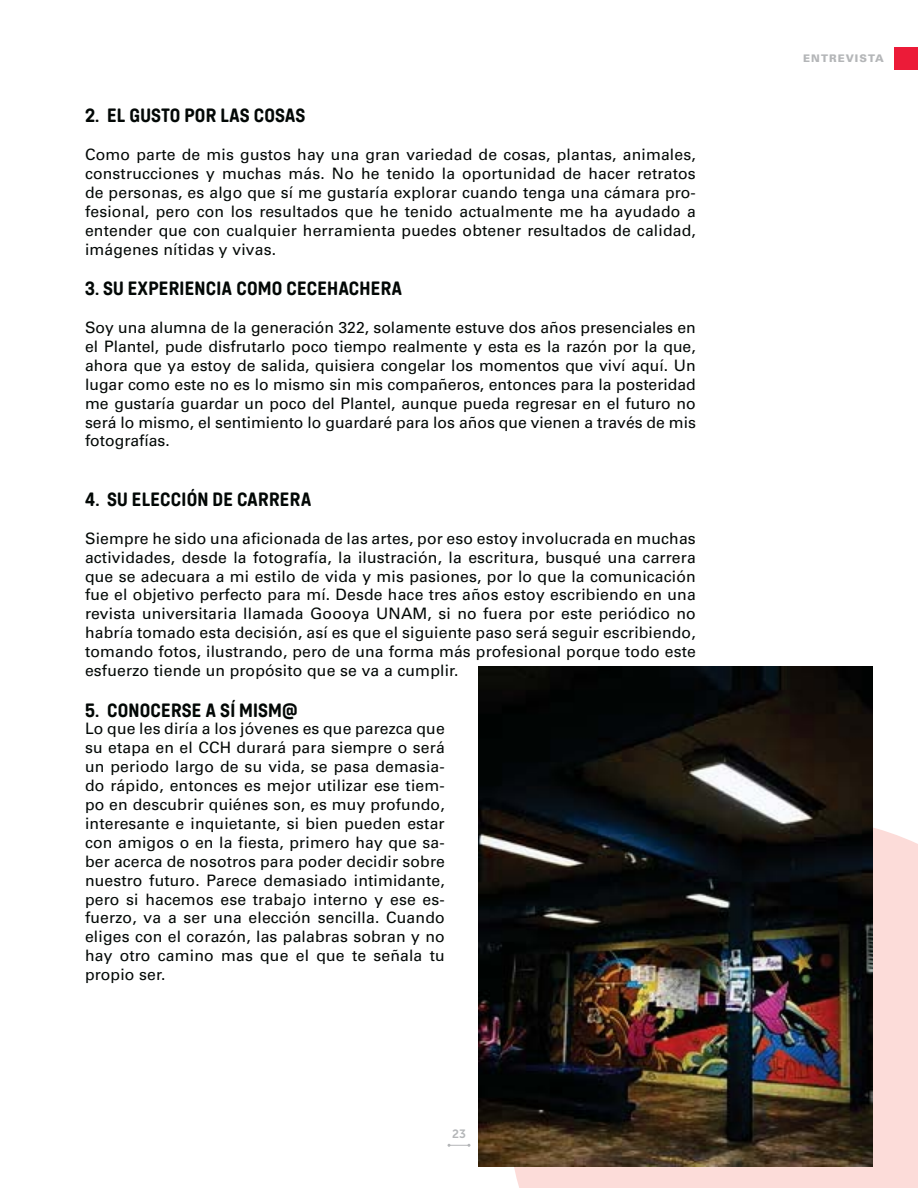
<style>
.page{position:relative;width:918px;height:1188px;background:#fff}
.page>*{position:absolute;margin:0;border:0;box-sizing:border-box;transform-origin:0 0}
.t1{font:18px "Colatera Soft";letter-spacing:.01em;color:#030806}
.t2{font:15.75px/18.9px "Univers LT 55 Rm";letter-spacing:.01em;color:#030806;text-align:justify}
.t3{font:12px "Museo Sans 700";color:#b4b6b8}
.t4{font:10.5px "Univers LT 75 Blk";letter-spacing:.1em;color:#b4b6b8}
</style>
<div class="page">
<div style="left:895px;top:47px;width:23px;height:23px;background:#ec1b38"></div>
<svg style="left:448px;top:1144px;width:22px;height:3px"></svg>
<div style="left:514px;top:817px;width:404px;height:371px;background:#fcdcd9"></div>
<img style="left:479px;top:667px;width:393px;height:500px">
<p class="t1" style="left:85px;top:105px;width:222px">2. EL GUSTO POR LAS COSAS</p>
<p class="t2" style="left:85px;top:145px;width:612px">Como parte de mis gustos hay una gran variedad de cosas, plantas, animales, construcciones y muchas más. No he tenido la oportunidad de hacer retratos de personas, es algo que sí me gustaría explorar cuando tenga una cámara pro&shy;fesional, pero con los resultados que he tenido actualmente me ha ayudado a entender que con cualquier herramienta puedes obtener resultados de calidad, imágenes nítidas y vivas.</p>
<p class="t1" style="left:85px;top:278px;width:319px">3. SU EXPERIENCIA COMO CECEHACHERA</p>
<p class="t2" style="left:85px;top:318px;width:612px">Soy una alumna de la generación 322, solamente estuve dos años presenciales en el Plantel, pude disfrutarlo poco tiempo realmente y esta es la razón por la que, ahora que ya estoy de salida, quisiera congelar los momentos que viví aquí. Un lugar como este no es lo mismo sin mis compañeros, entonces para la posteridad me gustaría guardar un poco del Plantel, aunque pueda regresar en el futuro no será lo mismo, el sentimiento lo guardaré para los años que vienen a través de mis fotografías.</p>
<p class="t1" style="left:85px;top:488px;width:228px">4. SU ELECCIÓN DE CARRERA</p>
<p class="t2" style="left:85px;top:529px;width:612px">Siempre he sido una aficionada de las artes, por eso estoy involucrada en muchas actividades, desde la fotografía, la ilustración, la escritura, busqué una carrera que se adecuara a mi estilo de vida y mis pasiones, por lo que la comunicación fue el objetivo perfecto para mí. Desde hace tres años estoy escribiendo en una revista universitaria llamada Goooya UNAM, si no fuera por este periódico no habría tomado esta decisión, así es que el siguiente paso será seguir escribiendo, tomando fotos, ilustrando, pero de una forma más profesional porque todo este esfuerzo tiende un propósito que se va a cumplir.</p>
<p class="t1" style="left:85px;top:699px;width:214px">5. CONOCERSE A SÍ MISM@</p>
<p class="t2" style="left:85px;top:719px;width:361px">Lo que les diría a los jóvenes es que parezca que su etapa en el CCH durará para siempre o será un periodo largo de su vida, se pasa demasia&shy;do rápido, entonces es mejor utilizar ese tiem&shy;po en descubrir quiénes son, es muy profundo, interesante e inquietante, si bien pueden estar con amigos o en la fiesta, primero hay que sa&shy;ber acerca de nosotros para poder decidir sobre nuestro futuro. Parece demasiado intimidante, pero si hacemos ese trabajo interno y ese es&shy;fuerzo, va a ser una elección sencilla. Cuando eliges con el corazón, las palabras sobran y no hay otro camino mas que el que te señala tu propio ser.</p>
<p class="t3" style="left:452px;top:1127px;width:15px">23</p>
<p class="t4" style="left:803px;top:52px;width:82px">ENTREVISTA</p>
</div>
